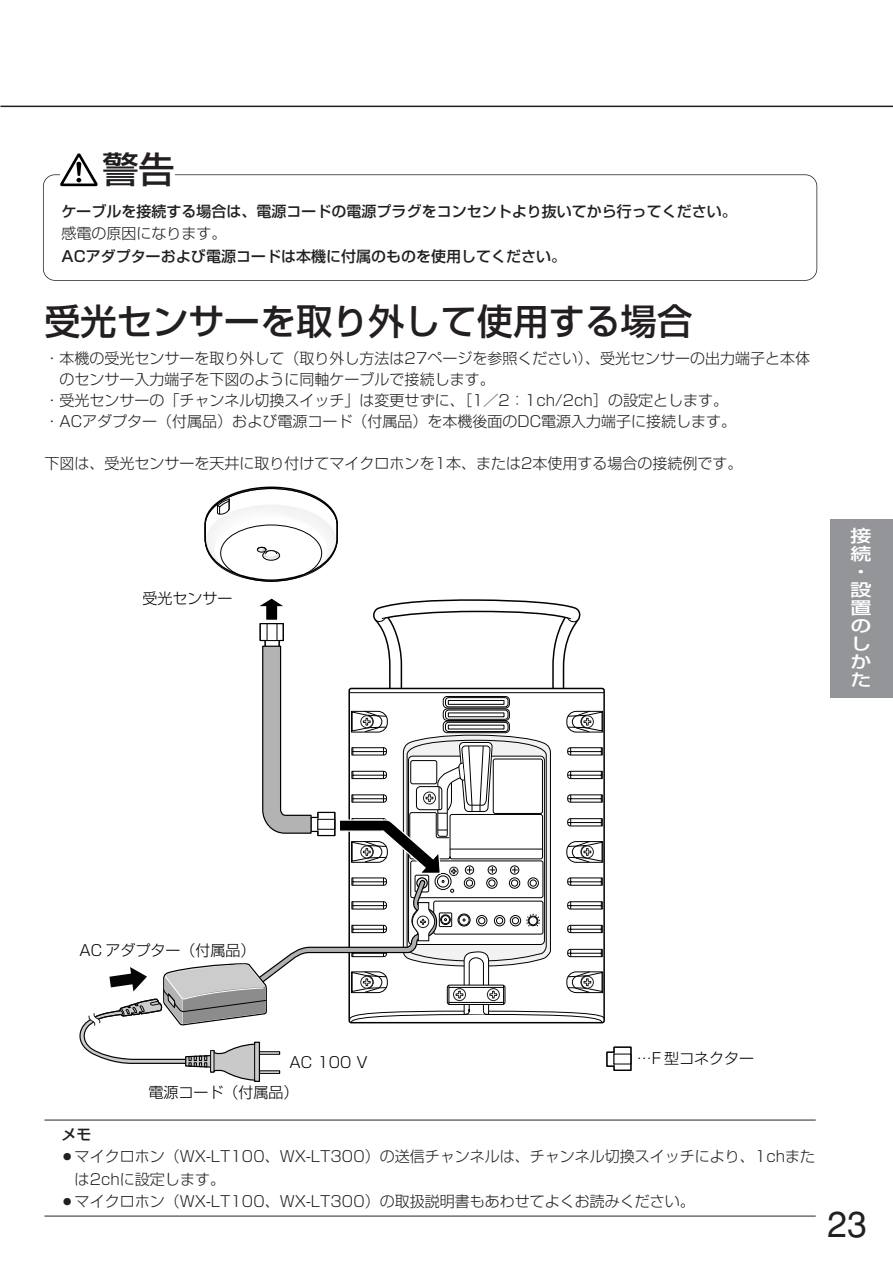
<style>
.page{position:relative;width:893px;height:1262px;background:#fff}
.page>*{position:absolute;margin:0;border:0;box-sizing:border-box;transform-origin:0 0}
.t1{font:500 36px "Shin Go";color:#231f20}
.t2{font:36px "Helvetica";color:#231f20}
.t3{font:500 16.8px/18px "Shin Go";color:#fff;text-align:justify;scale:1.25 1}
.t4{font:300 15px/22.5px "Shin Go";color:#231f20}
.t5{font:500 15px "Shin Go";color:#231f20}
.t6{font:300 15px "Shin Go";color:#000}
</style>
<div class="page">
<hr style="left:0;top:106px;width:892px;height:1px;background:#231f20">
<div style="left:830px;top:519px;width:62px;height:178px;background:#939598"></div>
<div style="left:43px;top:174px;width:774px;height:107px;border:2px solid #231f20;border-radius:12px"></div>
<div style="left:60px;top:142px;width:115px;height:51px;background:#fff"></div>
<svg style="left:60px;top:153px;width:38px;height:33px"></svg>
<svg style="left:79px;top:598px;width:553px;height:484px"></svg>
<svg style="left:204px;top:486px;width:134px;height:95px"></svg>
<hr style="left:44px;top:1119px;width:771px;height:1px;background:#6c6e70">
<hr style="left:44px;top:1215px;width:771px;height:1px;background:#6c6e70">
<h1 class="t1" style="left:103px;top:156px;width:74px">警告</h1>
<p class="t5" style="left:61px;top:205px;width:676px">ケーブルを接続する場合は、電源コードの電源プラグをコンセントより抜いてから行ってください。</p>
<p class="t4" style="left:61px;top:224px;width:166px">感電の原因になります。</p>
<p class="t5" style="left:61px;top:250px;width:506px">ACアダプターおよび電源コードは本機に付属のものを使用してください。</p>
<h1 class="t1" style="left:44px;top:307px;width:650px">受光センサーを取り外して使用する場合</h1>
<p class="t4" style="left:44px;top:349px;width:767px">・本機の受光センサーを取り外して（取り外し方法は27ページを参照ください）、受光センサーの出力端子と本体</p>
<p class="t4" style="left:59px;top:370px;width:437px">のセンサー入力端子を下図のように同軸ケーブルで接続します。</p>
<p class="t4" style="left:44px;top:391px;width:685px">・受光センサーの「チャンネル切換スイッチ」は変更せずに、［1／2：1ch/2ch］の設定とします。</p>
<p class="t4" style="left:44px;top:412px;width:693px">・ACアダプター（付属品）および電源コード（付属品）を本機後面のDC電源入力端子に接続します。</p>
<p class="t4" style="left:44px;top:454px;width:699px">下図は、受光センサーを天井に取り付けてマイクロホンを1本、または2本使用する場合の接続例です。</p>
<p class="t6" style="left:142px;top:593px;width:92px">受光センサー</p>
<p class="t3" style="left:850px;top:529px;width:18px">接続・設置のしかた</p>
<p class="t6" style="left:80px;top:944px;width:177px">AC アダプター（付属品）</p>
<p class="t6" style="left:289px;top:1056px;width:80px">AC 100 V</p>
<p class="t6" style="left:636px;top:1052px;width:119px">…F 型コネクター</p>
<p class="t6" style="left:148px;top:1086px;width:151px">電源コード（付属品）</p>
<p class="t5" style="left:61px;top:1128px;width:31px">メモ</p>
<p class="t4" style="left:75px;top:1147px;width:742px;text-indent:-15px">○マイクロホン（WX-LT100、WX-LT300）の送信チャンネルは、チャンネル切換スイッチにより、1chまたは2chに設定します。</p>
<p class="t4" style="left:60px;top:1192px;width:636px">○マイクロホン（WX-LT100、WX-LT300）の取扱説明書もあわせてよくお読みください。</p>
<h1 class="t2" style="left:827px;top:1211px;width:42px">23</h1>
</div>
